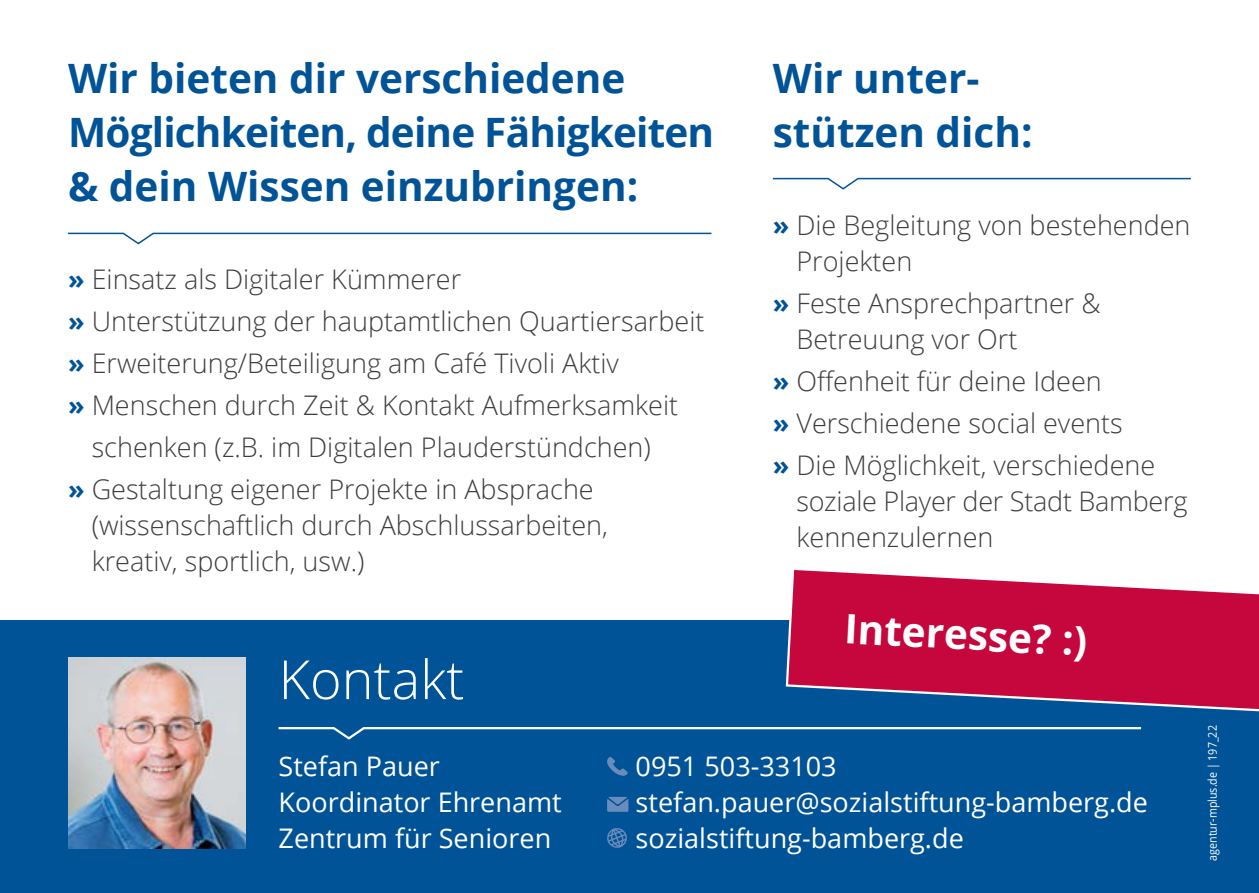
<style>
.page{position:relative;width:1259px;height:893px;background:#fff}
.page>*{position:absolute;margin:0;border:0;box-sizing:border-box;transform-origin:0 0}
.t1{font:300 54px "Open Sans";color:#fff}
.t2{font:700 40.5px/54px "Open Sans";color:#005397}
.t3{font:700 40.5px "Open Sans";color:#fff}
.t4{font:300 27px/36px "Open Sans";color:#3e3d40}
.t5{font:27px/36px "Open Sans";color:#fff}
.t6{font:12px "Open Sans";color:#fff;scale:.89 1}
.s1{font-weight:700;color:#005397}
</style>
<div class="page">
<div style="left:0;top:621px;width:1259px;height:272px;background:#005397"></div>
<svg style="left:607px;top:757px;width:21px;height:19px"></svg>
<svg style="left:607px;top:797px;width:21px;height:15px"></svg>
<svg style="left:607px;top:828px;width:20px;height:20px"></svg>
<svg style="left:278px;top:727px;width:864px;height:13px"></svg>
<svg style="left:68px;top:232px;width:644px;height:13px"></svg>
<svg style="left:772px;top:177px;width:419px;height:13px"></svg>
<img style="left:68px;top:658px;width:177px;height:191px">
<svg style="left:784px;top:570px;width:475px;height:142px"></svg>
<h2 class="t2" style="left:68px;top:50px;width:648px">Wir bieten dir verschiedene<br>Möglichkeiten, deine Fähigkeiten &amp; dein Wissen einzubringen:</h2>
<h2 class="t2" style="left:773px;top:50px;width:261px">Wir unter&shy;stützen dich:</h2>
<p class="t4" style="left:68px;top:261px;width:395px"><span class="s1">»</span> Einsatz als Digitaler Kümmerer</p>
<p class="t4" style="left:68px;top:303px;width:638px"><span class="s1">»</span> Unterstützung der hauptamtlichen Quartiersarbeit</p>
<p class="t4" style="left:68px;top:345px;width:552px"><span class="s1">»</span> Erweiterung/Beteiligung am Café Tivoli Aktiv</p>
<p class="t4" style="left:68px;top:387px;width:612px"><span class="s1">»</span> Menschen durch Zeit &amp; Kontakt Aufmerksamkeit</p>
<p class="t4" style="left:92px;top:429px;width:561px">schenken (z.B. im Digitalen Plauderstündchen)</p>
<p class="t4" style="left:68px;top:471px;width:527px"><span class="s1">»</span> Gestaltung eigener Projekte in Absprache</p>
<p class="t4" style="left:92px;top:507px;width:518px">(wissenschaftlich durch Abschlussarbeiten, kreativ, sportlich, usw.)</p>
<h1 class="t1" style="left:279px;top:642px;width:187px">Kontakt</h1>
<p class="t4" style="left:796px;top:206px;width:395px;text-indent:-24px"><span class="s1">»</span> Die Begleitung von bestehenden<br>Projekten</p>
<p class="t4" style="left:796px;top:284px;width:306px;text-indent:-24px"><span class="s1">»</span> Feste Ansprechpartner &amp;<br>Betreuung vor Ort</p>
<p class="t4" style="left:773px;top:359px;width:384px;line-height:42px"><span class="s1">»</span> Offenheit für deine Ideen<br><span class="s1">»</span> Verschiedene social events<br><span class="s1">»</span> Die Möglichkeit, verschiedene</p>
<p class="t4" style="left:796px;top:482px;width:392px">soziale Player der Stadt Bamberg kennenzulernen</p>
<h2 class="t3" style="left:846px;top:600px;width:245px;rotate:3deg">Interesse? :)</h2>
<p class="t5" style="left:279px;top:747px;width:285px">Stefan Pauer<br>Koordinator Ehrenamt<br>Zentrum für Senioren</p>
<p class="t5" style="left:635px;top:747px;width:514px">0951 503-33103 stefan.pauer@sozialstiftung-bamberg.de sozialstiftung-bamberg.de</p>
<p class="t6" style="left:1204px;top:861px;width:154px;rotate:-90deg">agentur-mplus.de | 197_22</p>
</div>
